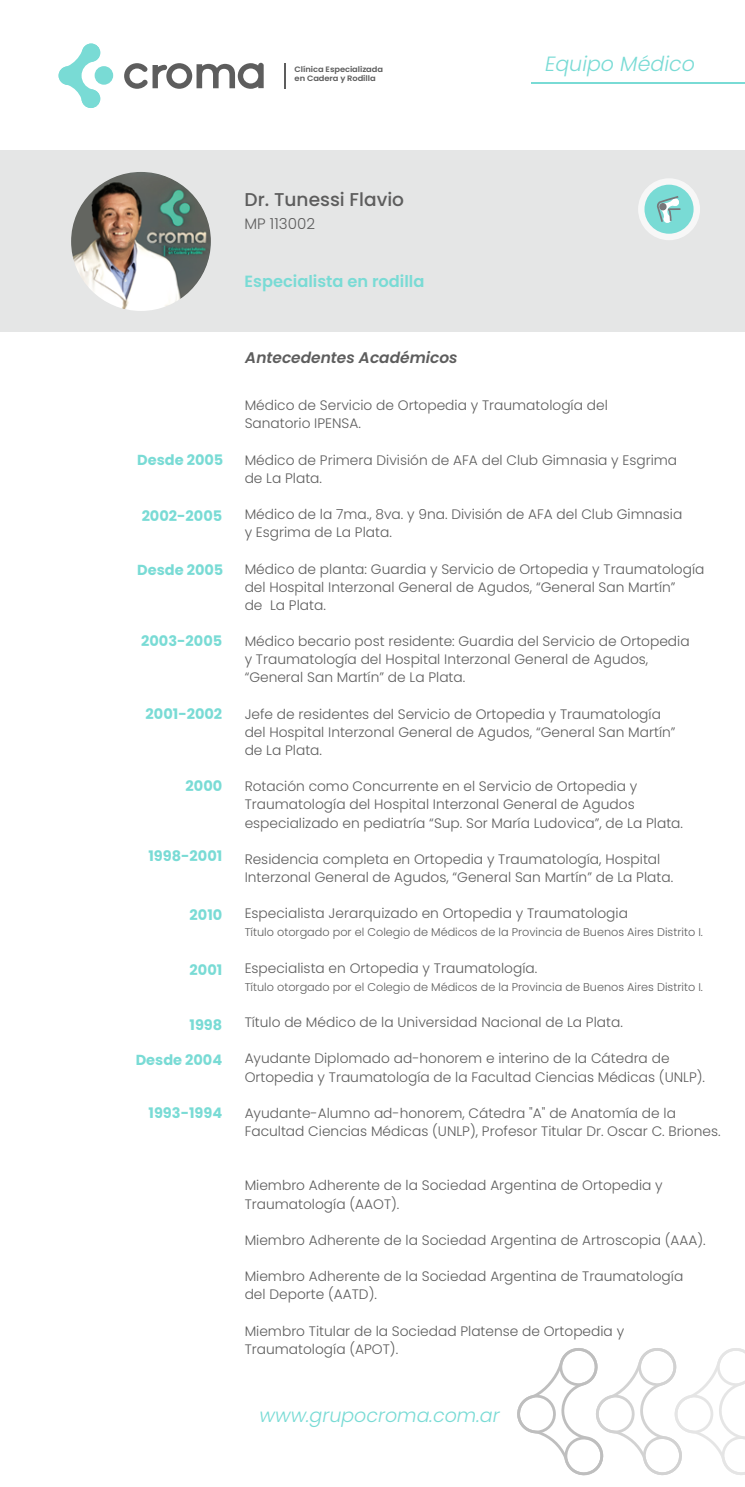
<style>
.page{position:relative;width:745px;height:1487px;background:#fff}
.page>*{position:absolute;margin:0;border:0;box-sizing:border-box;transform-origin:0 0}
.t1{font:italic 300 20.62px "Poppins";color:#79dbd5}
.t2{font:italic 300 19px "Poppins";color:#79dbd5}
.t3{font:500 18.5px "Poppins";color:#5d5d5d}
.t4{font:600 16.25px "Poppins";color:#79dbd5}
.t5{font:italic 600 15.38px "Poppins";color:#5d5d5d}
.t6{font:300 15.12px "Poppins";color:#5d5d5d}
.t7{font:700 14.5px "Poppins";color:#79dbd5}
.t8{font:300 13.75px/18.1px "Poppins";color:#5d5d5d}
.t9{font:300 11.25px "Poppins";color:#5d5d5d}
.t10{font:600 7.75px/8.6px "Poppins";letter-spacing:-.01em;color:#5d5d5d;scale:1.06 1}
</style>
<div class="page">
<div style="left:0;top:150px;width:744px;height:181px;background:#e5e6e6"></div>
<img style="left:72px;top:173px;width:137px;height:137px">
<svg style="left:517px;top:1348px;width:227px;height:127px"></svg>
<hr style="left:530px;top:83px;width:214px;height:1px;background:#79dbd5">
<div style="left:67px;top:168px;width:147px;height:147px;border:4px solid #e5e6e6;border-radius:50%"></div>
<svg style="left:637px;top:178px;width:62px;height:62px"></svg>
<hr style="left:284px;top:63px;width:2px;height:25px;background:#5d5d5d">
<svg style="left:59px;top:44px;width:41px;height:64px"></svg>
<div style="left:81px;top:89px;width:19px;height:19px;background:#79dbd5;border-radius:50%"></div>
<div style="left:59px;top:66px;width:18px;height:19px;background:#79dbd5;border-radius:50%"></div>
<div style="left:82px;top:44px;width:18px;height:18px;background:#79dbd5;border-radius:50%"></div>
<div style="left:95px;top:66px;width:18px;height:19px;background:#79dbd5;border-radius:50%"></div>
<svg style="left:124px;top:63px;width:139px;height:26px"></svg>
<div style="left:644px;top:185px;width:49px;height:49px;background:#79dbd5;border-radius:50%"></div>
<svg style="left:657px;top:196px;width:23px;height:27px"></svg>
<p class="t10" style="left:294px;top:65px;width:85px">Clínica Especializada en Cadera y Rodilla</p>
<h1 class="t1" style="left:544px;top:51px;width:151px">Equipo Médico</h1>
<h3 class="t3" style="left:244px;top:189px;width:161px">Dr. Tunessi Flavio</h3>
<p class="t6" style="left:244px;top:215px;width:72px">MP 113002</p>
<p class="t4" style="left:244px;top:272px;width:181px">Especialista en rodilla</p>
<p class="t7" style="left:137px;top:451px;width:88px">Desde 2005</p>
<p class="t7" style="left:141px;top:507px;width:82px">2002-2005</p>
<p class="t7" style="left:137px;top:561px;width:88px">Desde 2005</p>
<p class="t7" style="left:141px;top:632px;width:83px">2003-2005</p>
<p class="t7" style="left:145px;top:705px;width:78px">2001-2002</p>
<p class="t7" style="left:185px;top:777px;width:38px">2000</p>
<p class="t7" style="left:148px;top:847px;width:75px">1998-2001</p>
<p class="t7" style="left:189px;top:906px;width:34px">2010</p>
<p class="t7" style="left:189px;top:961px;width:34px">2001</p>
<p class="t7" style="left:189px;top:1016px;width:34px">1998</p>
<p class="t7" style="left:136px;top:1051px;width:88px">Desde 2004</p>
<p class="t7" style="left:148px;top:1104px;width:75px">1993-1994</p>
<p class="t5" style="left:245px;top:349px;width:214px">Antecedentes Académicos</p>
<p class="t8" style="left:244px;top:396px;width:364px">Médico de Servicio de Ortopedia y Traumatología del<br>Sanatorio IPENSA.</p>
<p class="t8" style="left:244px;top:451px;width:434px">Médico de Primera División de AFA del Club Gimnasia y Esgrima de La Plata.</p>
<p class="t8" style="left:244px;top:505px;width:439px">Médico de la 7ma., 8va. y 9na. División de AFA del Club Gimnasia y Esgrima de La Plata.</p>
<p class="t8" style="left:244px;top:560px;width:461px">Médico de planta: Guardia y Servicio de Ortopedia y Traumatología del Hospital Interzonal General de Agudos, “General San Martín”<br>de La Plata.</p>
<p class="t8" style="left:244px;top:632px;width:446px">Médico becario post residente: Guardia del Servicio de Ortopedia y Traumatología del Hospital Interzonal General de Agudos, “General San Martín” de La Plata.</p>
<p class="t8" style="left:244px;top:705px;width:432px">Jefe de residentes del Servicio de Ortopedia y Traumatología del Hospital Interzonal General de Agudos, “General San Martín” de La Plata.</p>
<p class="t8" style="left:244px;top:777px;width:439px">Rotación como Concurrente en el Servicio de Ortopedia y<br>Traumatología del Hospital Interzonal General de Agudos especializado en pediatría “Sup. Sor María Ludovica”, de La Plata.</p>
<p class="t8" style="left:244px;top:850px;width:430px">Residencia completa en Ortopedia y Traumatología, Hospital<br>Interzonal General de Agudos, “General San Martín” de La Plata.</p>
<p class="t8" style="left:244px;top:904px;width:384px">Especialista Jerarquizado en Ortopedia y Traumatologia</p>
<p class="t9" style="left:244px;top:925px;width:459px">Título otorgado por el Colegio de Médicos de la Provincia de Buenos Aires Distrito I.</p>
<p class="t8" style="left:244px;top:958px;width:294px">Especialista en Ortopedia y Traumatología.</p>
<p class="t9" style="left:244px;top:980px;width:459px">Título otorgado por el Colegio de Médicos de la Provincia de Buenos Aires Distrito I.</p>
<p class="t8" style="left:244px;top:1013px;width:379px">Título de Médico de la Universidad Nacional de La Plata.</p>
<p class="t8" style="left:244px;top:1049px;width:461px">Ayudante Diplomado ad-honorem e interino de la Cátedra de<br>Ortopedia y Traumatología de la Facultad Ciencias Médicas (UNLP).</p>
<p class="t8" style="left:244px;top:1103px;width:477px">Ayudante-Alumno ad-honorem, Cátedra "A" de Anatomía de la<br>Facultad Ciencias Médicas (UNLP), Profesor Titular Dr. Oscar C. Briones.</p>
<p class="t8" style="left:244px;top:1176px;width:419px">Miembro Adherente de la Sociedad Argentina de Ortopedia y<br>Traumatología (AAOT).</p>
<p class="t8" style="left:244px;top:1230px;width:462px">Miembro Adherente de la Sociedad Argentina de Artroscopia (AAA).</p>
<p class="t8" style="left:244px;top:1267px;width:440px">Miembro Adherente de la Sociedad Argentina de Traumatología del Deporte (AATD).</p>
<p class="t8" style="left:244px;top:1321px;width:381px">Miembro Titular de la Sociedad Platense de Ortopedia y<br>Traumatología (APOT).</p>
<h2 class="t2" style="left:259px;top:1404px;width:241px">www.grupocroma.com.ar</h2>
</div>
